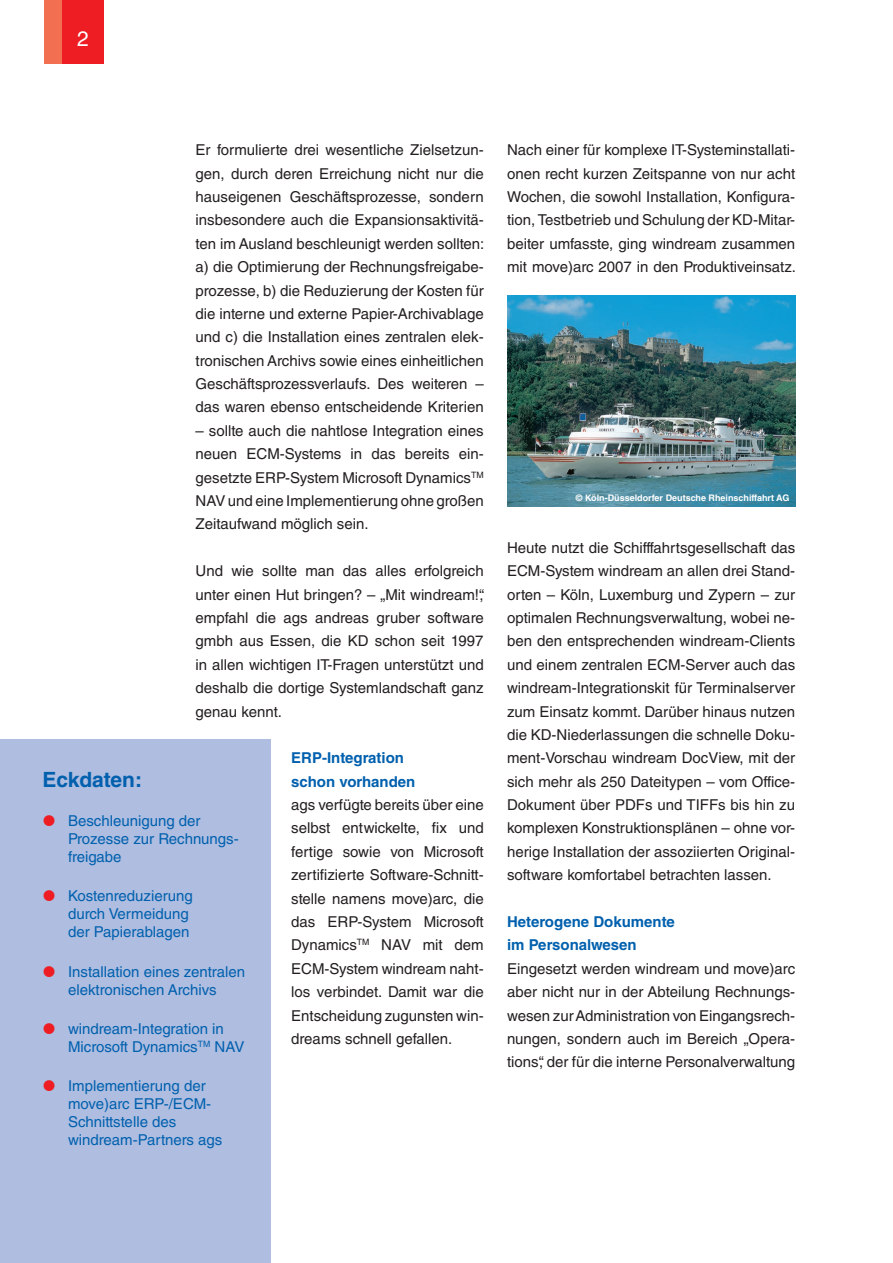
<style>
.page{position:relative;width:893px;height:1263px;background:#fff}
.page>*{position:absolute;margin:0;border:0;box-sizing:border-box;transform-origin:0 0}
.t1{font:700 21px "Helvetica LT Std";color:#0160ae}
.t2{font:21px "Helvetica LT Std";color:#fff}
.t3{font:15px/23.4px "Helvetica LT Std";color:#231f20;text-align:justify}
.t4{font:15px/18px "Helvetica LT Std";color:#0160ae}
.t5{font:700 15px/23.4px "Helvetica LT Std";color:#0160ae}
.t6{font:700 9px "Helvetica LT Std";color:#fff}
</style>
<div class="page">
<div style="left:62px;top:0;width:42px;height:64px;background:#ee1d23"></div>
<div style="left:45px;top:0;width:17px;height:64px;background:#f36f51"></div>
<div style="left:0;top:740px;width:270px;height:523px;background:#aebde0"></div>
<img style="left:507px;top:296px;width:288px;height:210px">
<h1 class="t2" style="left:77px;top:26px;width:13px">2</h1>
<p class="t3" style="left:196px;top:138px;width:290px">Er formulierte drei wesentliche Zielsetzun&shy;gen, durch deren Erreichung nicht nur die hauseigenen Geschäftsprozesse, sondern insbesondere auch die Expansionsaktivitä&shy;ten im Ausland beschleunigt werden sollten: a) die Optimierung der Rechnungsfreigabe&shy;prozesse, b) die Reduzierung der Kosten für die interne und externe Papier-Archivablage und c) die Installation eines zentralen elek&shy;tronischen Archivs sowie eines einheitlichen Geschäftsprozessverlaufs. Des weiteren – das waren ebenso entscheidende Kriterien</p>
<p class="t3" style="left:196px;top:419px;width:290px">– sollte auch die nahtlose Integration eines neuen ECM-Systems in das bereits ein&shy;gesetzte ERP-System Microsoft Dynamics<sup>TM </sup>NAV und eine Implementierung ohne großen Zeitaufwand möglich sein.</p>
<p class="t3" style="left:196px;top:559px;width:290px">Und wie sollte man das alles erfolgreich unter einen Hut bringen? – „Mit windream!“, empfahl die ags andreas gruber software gmbh aus Essen, die KD schon seit 1997 in allen wichtigen IT-Fragen unterstützt und deshalb die dortige Systemlandschaft ganz genau kennt.</p>
<p class="t5" style="left:291px;top:746px;width:126px">ERP-Integration schon vorhanden</p>
<p class="t3" style="left:291px;top:793px;width:194px">ags verfügte bereits über eine selbst entwickelte, fix und fertige sowie von Microsoft zertifizierte Software-Schnitt&shy;stelle namens move)arc, die das ERP-System Microsoft Dynamics<sup>TM</sup> NAV mit dem ECM-System windream naht&shy;los verbindet. Damit war die Entscheidung zugunsten win&shy;dreams schnell gefallen.</p>
<h1 class="t1" style="left:43px;top:766px;width:101px">Eckdaten:</h1>
<p class="t4" style="left:68px;top:812px;width:172px">Beschleunigung der<br>Prozesse zur Rechnungs&shy;freigabe</p>
<p class="t4" style="left:68px;top:887px;width:126px">Kostenreduzierung durch Vermeidung der Papierablagen</p>
<p class="t4" style="left:68px;top:962px;width:179px">Installation eines zentralen elektronischen Archivs</p>
<p class="t4" style="left:68px;top:1019px;width:178px">windream-Integration in<br>Microsoft Dynamics<sup>TM</sup> NAV</p>
<p class="t4" style="left:68px;top:1077px;width:156px">Implementierung der move)arc ERP-/ECM-<br>Schnittstelle des windream-Partners ags</p>
<p class="t3" style="left:507px;top:138px;width:290px">Nach einer für komplexe IT-Systeminstallati&shy;onen recht kurzen Zeitspanne von nur acht Wochen, die sowohl Installation, Konfigura&shy;tion, Testbetrieb und Schulung der KD-Mitar&shy;beiter umfasste, ging windream zusammen mit move)arc 2007 in den Produktiveinsatz.</p>
<p class="t6" style="left:576px;top:492px;width:215px">© Köln-Düsseldorfer Deutsche Rheinschiffahrt AG</p>
<p class="t3" style="left:507px;top:536px;width:290px">Heute nutzt die Schifffahrtsgesellschaft das ECM-System windream an allen drei Stand&shy;orten – Köln, Luxemburg und Zypern – zur optimalen Rechnungsverwaltung, wobei ne&shy;ben den entsprechenden windream-Clients und einem zentralen ECM-Server auch das windream-Integrationskit für Terminalserver zum Einsatz kommt. Darüber hinaus nutzen die KD-Niederlassungen die schnelle Doku&shy;ment-Vorschau windream DocView, mit der sich mehr als 250 Dateitypen – vom Office-Dokument über PDFs und TIFFs bis hin zu komplexen Konstruktionsplänen – ohne vor&shy;herige Installation der assoziierten Original&shy;software komfortabel betrachten lassen.</p>
<p class="t5" style="left:507px;top:910px;width:169px">Heterogene Dokumente im Personalwesen</p>
<p class="t3" style="left:507px;top:957px;width:290px">Eingesetzt werden windream und move)arc aber nicht nur in der Abteilung Rechnungs&shy;wesen zur Administration von Eingangsrech&shy;nungen, sondern auch im Bereich „Opera&shy;tions“, der für die interne Personalverwaltung</p>
</div>
